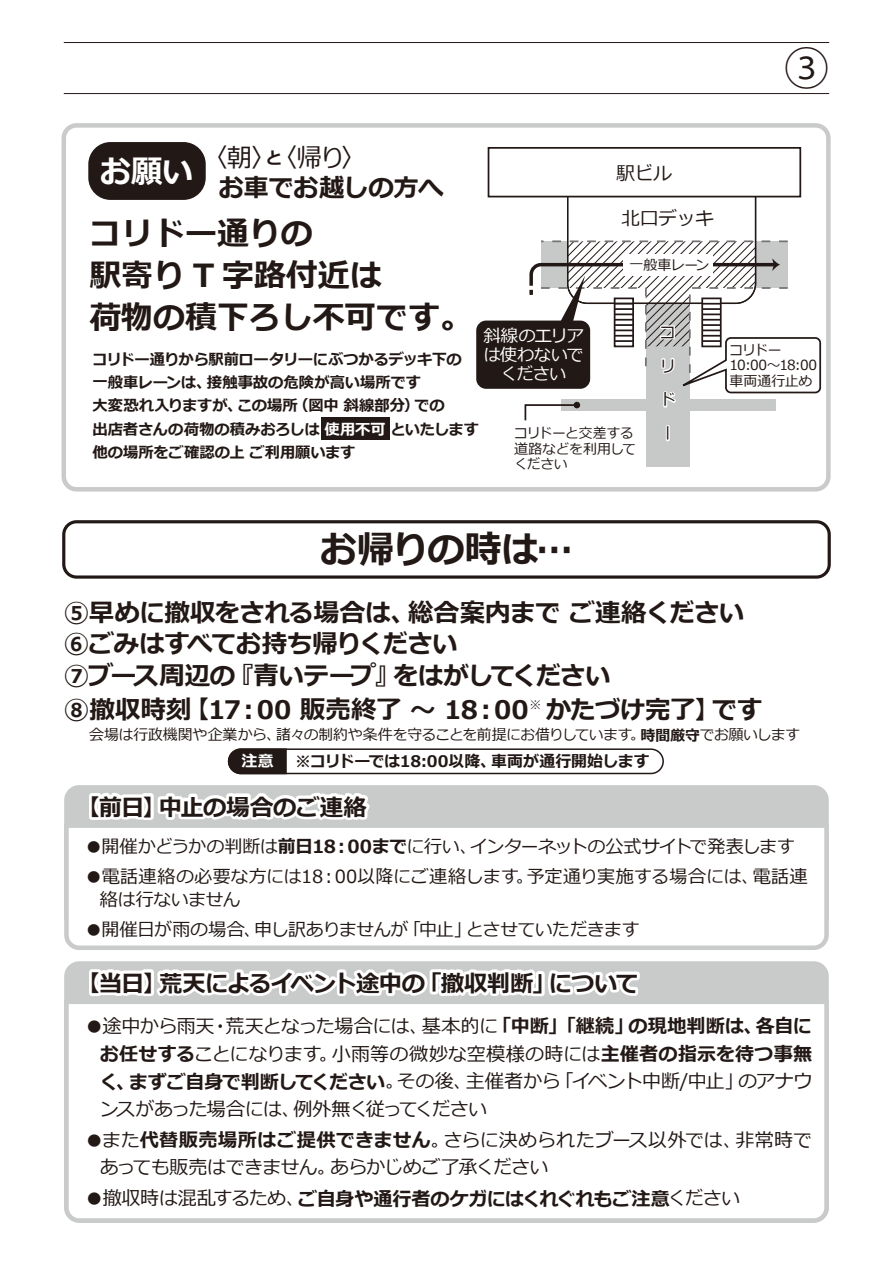
<style>
.page{position:relative;width:893px;height:1263px;background:#fff}
.page>*{position:absolute;margin:0;border:0;box-sizing:border-box;transform-origin:0 0}
.t1{font:45px "Koz Go Pr 6 N";color:#221815}
.t2{font:700 37.2px "Meiryo";letter-spacing:-.015em;color:#221815}
.t3{font:700 31.95px/42px "Meiryo";color:#221815}
.t4{font:700 25.5px/31.5px "Meiryo";letter-spacing:-.02em;color:#221815}
.t5{font:25.5px "Meiryo";color:#221815}
.t6{font:700 23.4px "Meiryo";letter-spacing:-.03em;color:#221815}
.t7{font:700 23.4px "Meiryo";letter-spacing:-.01em;color:#221815}
.t8{font:19.2px/27.6px "Meiryo";letter-spacing:-.03em;color:#221815;text-align:justify}
.t9{font:700 19.2px "Meiryo";letter-spacing:-.02em;color:#221815}
.t10{font:18.6px "Meiryo";color:#221815}
.t11{font:18px/23.4px "Meiryo";letter-spacing:-.025em;color:#221815}
.t12{font:17.25px/19.2px "Meiryo";letter-spacing:-.035em;color:#fff;text-align:center}
.t13{font:16.05px/33.8px "Meiryo";color:#221815;text-align:justify}
.t14{font:700 15.9px "Meiryo";letter-spacing:-.005em;color:#221815}
.t15{font:700 15.9px "Meiryo";color:#fff}
.t16{font:700 15.3px/23.1px "Meiryo";letter-spacing:-.01em;color:#221815}
.t17{font:14.85px "Meiryo";letter-spacing:-.025em;color:#221815}
.t18{font:13.95px/15.8px "Meiryo";letter-spacing:-.025em;color:#221815}
.t19{font:12px "Meiryo";color:#221815}
.s1{font-weight:700;font-size:16.95px}
.s2{color:#fff}
.s3{font-weight:700}
.s4{font-weight:400}
</style>
<div class="page">
<hr style="left:64px;top:42px;width:765px;height:1px;background:#221815">
<hr style="left:64px;top:93px;width:765px;height:1px;background:#221815">
<svg style="left:227px;top:751px;width:61px;height:24px"></svg>
<div style="left:228px;top:748px;width:436px;height:26px;border:2px solid #221815;border-radius:12px"></div>
<div style="left:64px;top:785px;width:765px;height:36px;background:#c9caca"></div>
<svg style="left:64px;top:821px;width:765px;height:129px"></svg>
<div style="left:66px;top:963px;width:760px;height:257px;background:#c9caca;border-radius:13px"></div>
<div style="left:64px;top:997px;width:765px;height:226px;background:#fff"></div>
<div style="left:62px;top:520px;width:769px;height:59px;border:3px solid #221815;border-radius:13px"></div>
<svg style="left:86px;top:787px;width:307px;height:38px"></svg>
<svg style="left:71px;top:962px;width:572px;height:53px"></svg>
<div style="left:88px;top:142px;width:118px;height:58px;background:#221815;border-radius:22px"></div>
<div style="left:321px;top:417px;width:68px;height:23px;background:#221815"></div>
<div style="left:476px;top:321px;width:114px;height:68px;background:#221815;border-radius:10px"></div>
<div style="left:646px;top:256px;width:44px;height:210px;background:#c7c8c8"></div>
<div style="left:488px;top:147px;width:313px;height:50px;background:#fff;border:2px solid #221815"></div>
<div style="left:666px;top:425px;width:4px;height:16px;border:3px solid #fff"></div>
<div style="left:62px;top:123px;width:769px;height:368px;border:4px solid #c9caca;border-radius:13px"></div>
<svg style="left:524px;top:186px;width:298px;height:235px"></svg>
<h1 class="t1" style="left:784px;top:43px;width:46px">③</h1>
<h3 class="t5" style="left:203px;top:143px;width:165px">〈朝〉<span class="s1">と</span>〈帰り〉</h3>
<h3 class="t4" style="left:100px;top:172px;width:345px"><sup>お願い</sup> お車でお越しの方へ</h3>
<p class="t10" style="left:616px;top:162px;width:57px">駅ビル</p>
<p class="t10" style="left:621px;top:208px;width:94px">北口デッキ</p>
<h3 class="t3" style="left:89px;top:213px;width:384px">コリドー通りの<br>駅寄り T 字路付近は<br>荷物の積下ろし不可です。</h3>
<p class="t18" style="left:629px;top:257px;width:81px">一般車レーン</p>
<p class="t12" style="left:483px;top:326px;width:102px">斜線のエリアは使わないでください</p>
<p class="t13" style="left:660px;top:316px;width:16px">コリドー</p>
<p class="t16" style="left:92px;top:348px;width:388px">コリドー通りから駅前ロータリーにぶつかるデッキ下の一般車レーンは、接触事故の危険が高い場所です<br>大変恐れ入りますが、この場所（図中 斜線部分）での<br>出店者さんの荷物の積みおろしは <span class="s2">使用不可</span> といたします他の場所をご確認の上 ご利用願います</p>
<p class="t18" style="left:729px;top:342px;width:89px">コリドー<br>10:00～18:00車両通行止め</p>
<p class="t18" style="left:514px;top:425px;width:124px">コリドーと交差する道路などを利用してください</p>
<h2 class="t2" style="left:320px;top:529px;width:255px">お帰りの時は…</h2>
<h3 class="t4" style="left:64px;top:597px;width:682px">⑤早めに撤収をされる場合は、総合案内まで ご連絡ください<br>⑥ごみはすべてお持ち帰りください<br>⑦ブース周辺の『青いテープ』をはがしてください</h3>
<h3 class="t4" style="left:64px;top:694px;width:700px">⑧撤収時刻【17：00 販売終了 ～ 18：00 かたづけ完了】です</h3>
<p class="t17" style="left:89px;top:726px;width:712px">会場は行政機関や企業から、諸々の制約や条件を守ることを前提にお借りしています。<span class="s3">時間厳守</span>でお願いします</p>
<p class="t19" style="left:529px;top:698px;width:14px">※</p>
<p class="t15" style="left:242px;top:752px;width:34px">注意</p>
<p class="t14" style="left:295px;top:752px;width:356px">※コリドーでは18:00以降、車両が通行開始します</p>
<p class="t7" style="left:76px;top:794px;width:292px">【前日】中止の場合のご連絡</p>
<p class="t11" style="left:85px;top:835px;width:711px">●開催かどうかの判断は<span class="s3">前日18：00まで</span>に行い、インターネットの公式サイトで発表します</p>
<p class="t11" style="left:100px;top:865px;width:709px;text-indent:-15px">●電話連絡の必要な方には18：00以降にご連絡します。予定通り実施する場合には、電話連絡は行ないません</p>
<p class="t11" style="left:85px;top:918px;width:556px">●開催日が雨の場合、申し訳ありませんが「中止」とさせていただきます</p>
<p class="t6" style="left:76px;top:970px;width:564px">【当日】荒天によるイベント途中の「撤収判断」について</p>
<p class="t8" style="left:100px;top:1013px;width:714px;text-indent:-15px">●途中から雨天・荒天となった場合には、基本的に<span class="s3">「中断」「継続」の現地判断は、各自にお任せする</span>ことになります。小雨等の微妙な空模様の時には<span class="s3">主催者の指示を待つ事無く、まずご自身で判断してください</span>。その後、主催者から「イベント中断/中止」のアナウンスがあった場合には、例外無く従ってください</p>
<p class="t8" style="left:100px;top:1126px;width:714px;text-indent:-15px">●また<span class="s3">代替販売場所はご提供できません</span>。さらに決められたブース以外では、非常時であっても販売はできません。あらかじめご了承ください</p>
<p class="t9" style="left:85px;top:1188px;width:657px"><span class="s4">●撤収時は混乱するため、</span>ご自身や通行者のケガにはくれぐれもご注意<span class="s4">ください</span></p>
</div>
